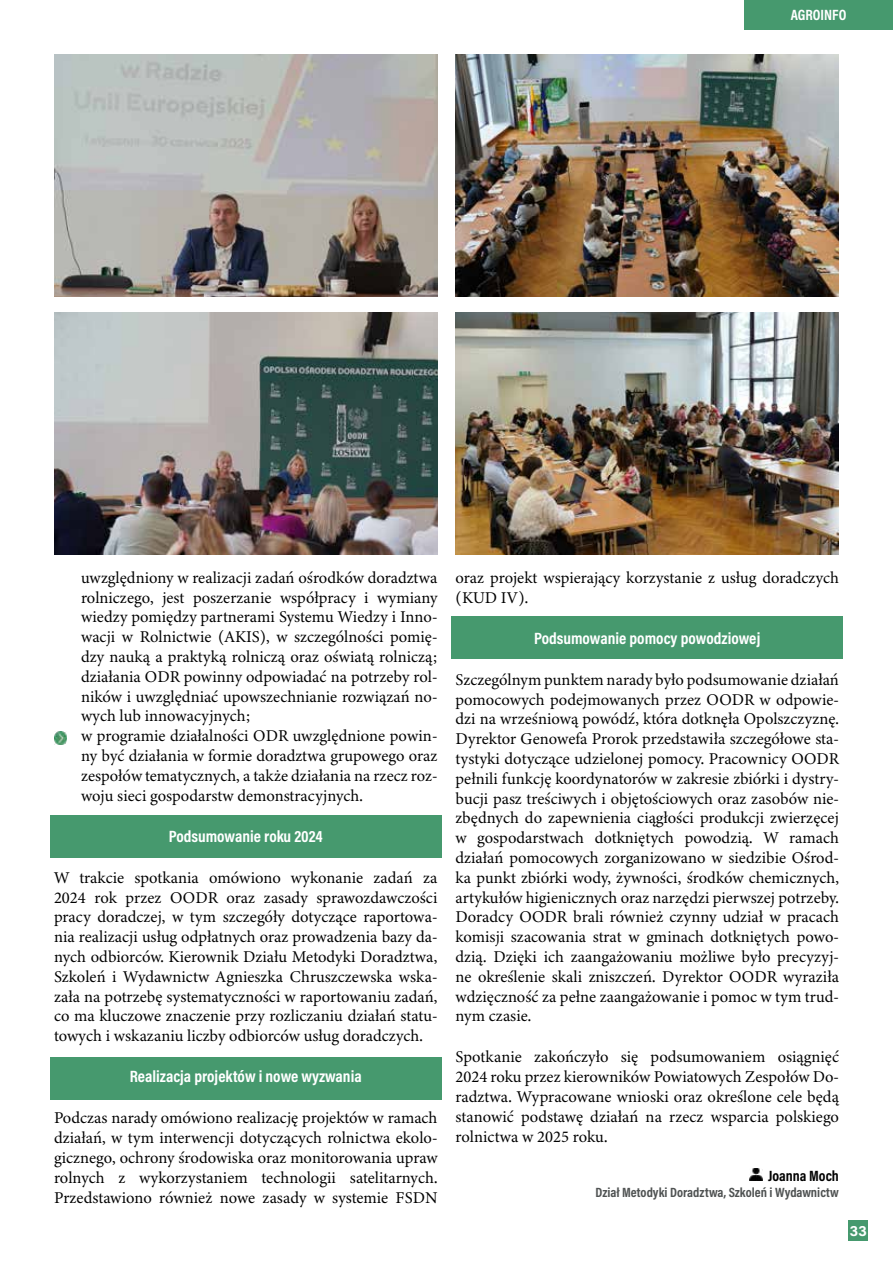
<style>
.page{position:relative;width:893px;height:1263px;background:#fff}
.page>*{position:absolute;margin:0;border:0;box-sizing:border-box;transform-origin:0 0}
.t1{font:16.5px/19.8px "Minion 3";color:#000;text-align:justify}
.t2{font:700 16.5px "Acumin Pro Cond";color:#fff}
.t3{font:700 15px "Acumin Pro Cond";color:#000}
.t4{font:700 15px "Acumin Pro Cond";color:#fff}
.t5{font:700 15px "Acumin Pro";color:#fff}
.t6{font:700 13.5px "Acumin Pro Cond";color:#4f5252}
</style>
<div class="page">
<div style="left:849px;top:1221px;width:19px;height:20px;background:#46996e"></div>
<div style="left:744px;top:0;width:149px;height:30px;background:#46996e"></div>
<div style="left:50px;top:815px;width:391px;height:43px;background:#46996e"></div>
<div style="left:50px;top:1057px;width:391px;height:42px;background:#46996e"></div>
<div style="left:452px;top:617px;width:391px;height:42px;background:#46996e"></div>
<img style="left:54px;top:54px;width:383px;height:242px">
<img style="left:455px;top:54px;width:384px;height:242px">
<img style="left:54px;top:313px;width:383px;height:242px">
<img style="left:455px;top:313px;width:384px;height:242px">
<svg style="left:749px;top:1168px;width:13px;height:13px"></svg>
<svg style="left:54px;top:732px;width:13px;height:12px"></svg>
<p class="t4" style="left:791px;top:5px;width:57px">AGROINFO</p>
<p class="t1" style="left:81px;top:567px;width:358px">uwzględniony w realizacji zadań ośrodków doradztwa rolniczego, jest poszerzanie współpracy i wymiany wiedzy pomiędzy partnerami Systemu Wiedzy i Inno&shy;wacji w Rolnictwie (AKIS), w szczególności pomię&shy;dzy nauką a praktyką rolniczą oraz oświatą rolniczą; działania ODR powinny odpowiadać na potrzeby rol&shy;ników i uwzględniać upowszechnianie rozwiązań no&shy;wych lub innowacyjnych;</p>
<p class="t1" style="left:81px;top:726px;width:358px;text-indent:-27px">• w programie działalności ODR uwzględnione powin&shy;ny być działania w formie doradztwa grupowego oraz zespołów tematycznych, a także działania na rzecz roz&shy;woju sieci gospodarstw demonstracyjnych.</p>
<p class="t2" style="left:169px;top:825px;width:156px">Podsumowanie roku 2024</p>
<p class="t1" style="left:54px;top:867px;width:385px">W trakcie spotkania omówiono wykonanie zadań za 2024 rok przez OODR oraz zasady sprawozdawczości pracy doradczej, w tym szczegóły dotyczące raportowa&shy;nia realizacji usług odpłatnych oraz prowadzenia bazy da&shy;nych odbiorców. Kierownik Działu Metodyki Doradztwa, Szkoleń i Wydawnictw Agnieszka Chruszczewska wska&shy;zała na potrzebę systematyczności w raportowaniu zadań, co ma kluczowe znaczenie przy rozliczaniu działań statu&shy;towych i wskazaniu liczby odbiorców usług doradczych.</p>
<p class="t2" style="left:130px;top:1066px;width:233px">Realizacja projektów i nowe wyzwania</p>
<p class="t1" style="left:54px;top:1108px;width:385px">Podczas narady omówiono realizację projektów w ramach działań, w tym interwencji dotyczących rolnictwa ekolo&shy;gicznego, ochrony środowiska oraz monitorowania upraw rolnych z wykorzystaniem technologii satelitarnych.<br>Przedstawiono również nowe zasady w systemie FSDN</p>
<p class="t1" style="left:455px;top:567px;width:385px">oraz projekt wspierający korzystanie z usług doradczych (KUD IV).</p>
<p class="t2" style="left:534px;top:627px;width:228px">Podsumowanie pomocy powodziowej</p>
<p class="t1" style="left:455px;top:669px;width:385px">Szczególnym punktem narady było podsumowanie działań pomocowych podejmowanych przez OODR w odpowie&shy;dzi na wrześniową powódź, która dotknęła Opolszczyznę.<br>Dyrektor Genowefa Prorok przedstawiła szczegółowe sta&shy;tystyki dotyczące udzielonej pomocy. Pracownicy OODR pełnili funkcję koordynatorów w zakresie zbiórki i dystry&shy;bucji pasz treściwych i objętościowych oraz zasobów nie&shy;zbędnych do zapewnienia ciągłości produkcji zwierzęcej w gospodarstwach dotkniętych powodzią. W ramach działań pomocowych zorganizowano w siedzibie Ośrod&shy;ka punkt zbiórki wody, żywności, środków chemicznych, artykułów higienicznych oraz narzędzi pierwszej potrzeby.<br>Doradcy OODR brali również czynny udział w pracach komisji szacowania strat w gminach dotkniętych powo&shy;dzią. Dzięki ich zaangażowaniu możliwe było precyzyj&shy;ne określenie skali zniszczeń. Dyrektor OODR wyraziła wdzięczność za pełne zaangażowanie i pomoc w tym trud&shy;nym czasie.</p>
<p class="t1" style="left:455px;top:1047px;width:385px">Spotkanie zakończyło się podsumowaniem osiągnięć 2024 roku przez kierowników Powiatowych Zespołów Do&shy;radztwa. Wypracowane wnioski oraz określone cele będą stanowić podstawę działań na rzecz wsparcia polskiego rolnictwa w 2025 roku.</p>
<p class="t3" style="left:768px;top:1166px;width:72px">Joanna Moch</p>
<p class="t6" style="left:596px;top:1183px;width:245px">Dział Metodyki Doradztwa, Szkoleń i Wydawnictw</p>
<p class="t5" style="left:850px;top:1220px;width:18px">33</p>
</div>
